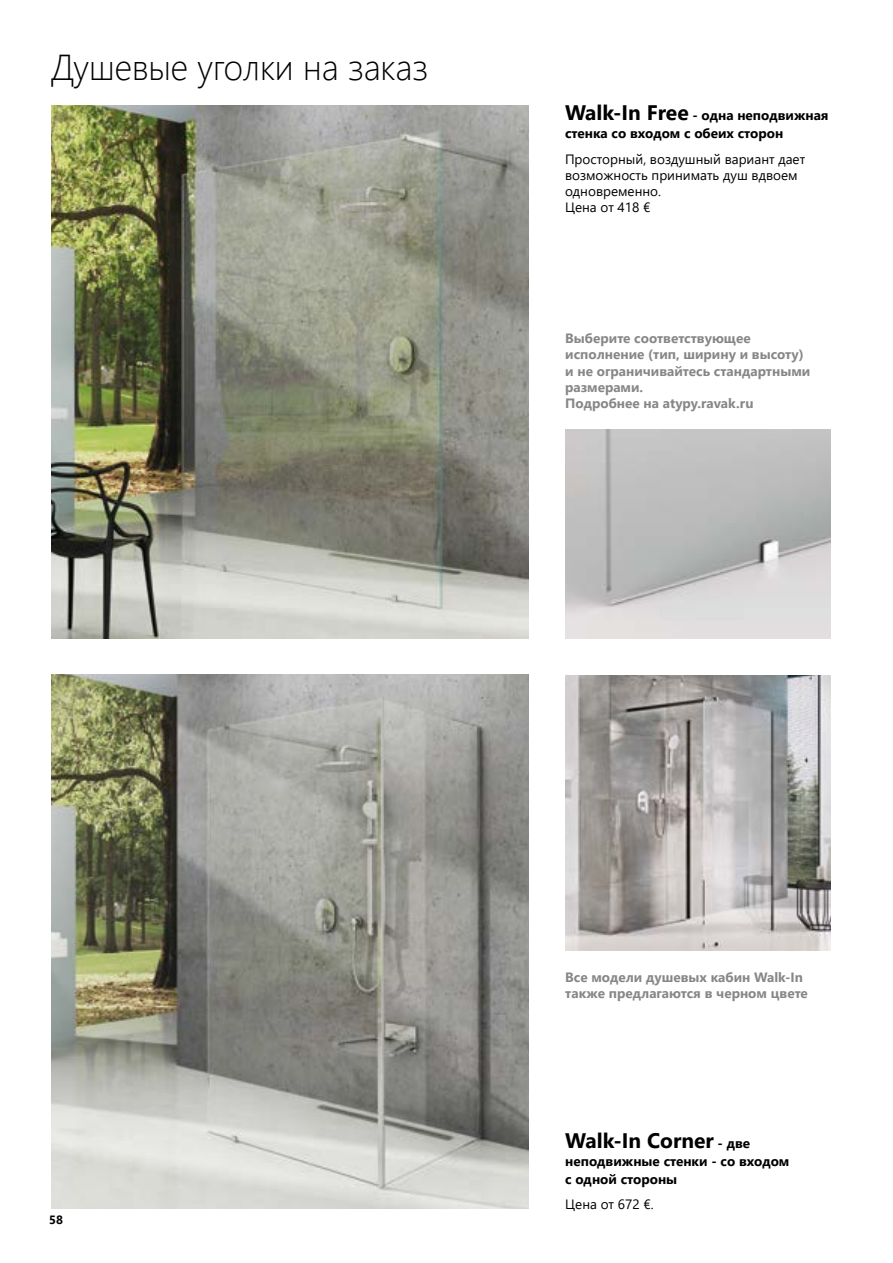
<style>
.page{position:relative;width:893px;height:1263px;background:#fff}
.page>*{position:absolute;margin:0;border:0;box-sizing:border-box;transform-origin:0 0}
.t1{font:300 36px "Segoe UI";color:#000;scale:.95 1}
.t2{font:700 21px "Segoe UI";color:#000}
.t3{font:700 13.5px/16.2px "Segoe UI";color:#878787}
.t4{font:13.5px/16.2px "Segoe UI";color:#000}
.t5{font:700 13.5px/18px "Segoe UI";color:#000}
.t6{font:700 12px "Segoe UI";color:#000}
.s1{font-size:21px}
.s2{font-size:13.5px}
</style>
<div class="page">
<img style="left:51px;top:675px;width:478px;height:534px">
<img style="left:565px;top:675px;width:265px;height:276px">
<img style="left:51px;top:105px;width:478px;height:534px">
<img style="left:565px;top:429px;width:265px;height:210px">
<h1 class="t1" style="left:51px;top:33px;width:398px">Душевые уголки на заказ</h1>
<p class="t5" style="left:565px;top:105px;width:265px"><span class="s1">Walk-In Free</span> - одна неподвижная стенка со входом с обеих сторон</p>
<p class="t4" style="left:565px;top:149px;width:242px">Просторный, воздушный вариант дает возможность принимать душ вдвоем одновременно.<br>Цена от 418 €</p>
<p class="t3" style="left:565px;top:329px;width:246px">Выберите соответствующее исполнение (тип, ширину и высоту) и не ограничивайтесь стандартными размерами.<br>Подробнее на atypy.ravak.ru</p>
<p class="t6" style="left:49px;top:1208px;width:15px">58</p>
<p class="t3" style="left:565px;top:968px;width:244px">Все модели душевых кабин Walk-In также предлагаются в черном цвете</p>
<h2 class="t2" style="left:565px;top:1120px;width:186px">Walk-In Corner <span class="s2">- две</span></h2>
<p class="t5" style="left:565px;top:1151px;width:226px">неподвижные стенки - со входом с одной стороны</p>
<p class="t4" style="left:565px;top:1195px;width:90px">Цена от 672 €.</p>
</div>
